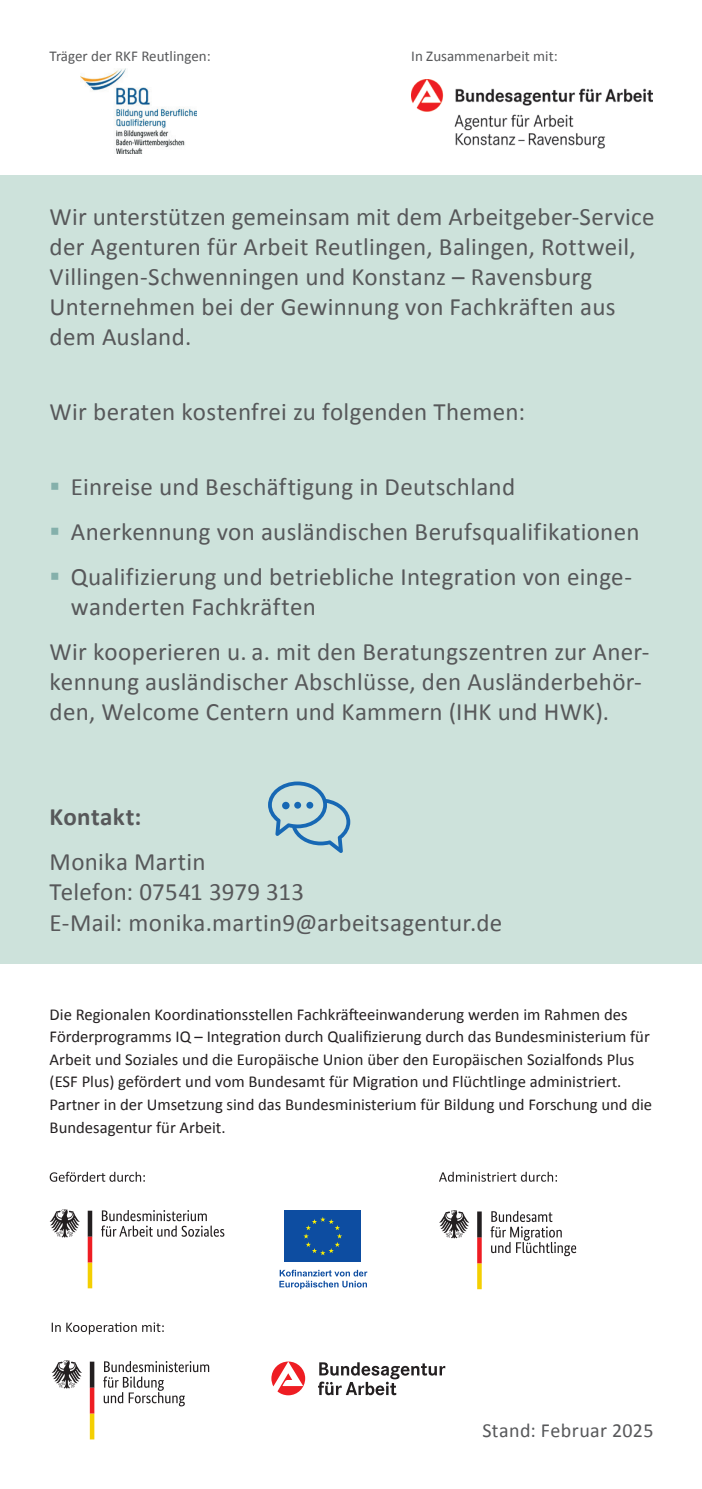
<style>
.page{position:relative;width:702px;height:1489px;background:#fff}
.page>*{position:absolute;margin:0;border:0;box-sizing:border-box;transform-origin:0 0}
.t1{font:25px/30px "Calibri";letter-spacing:.01em;color:#57585a}
.t2{font:700 25px "Calibri";letter-spacing:.015em;color:#57585a}
.t3{font:20px "Calibri";letter-spacing:.02em;color:#57585a}
.t4{font:16.75px/22.5px "Calibri";color:#231f20}
.t5{font:15px "Calibri";color:#57585a}
</style>
<div class="page">
<div style="left:0;top:175px;width:702px;height:789px;background:#cde2db"></div>
<svg style="left:50px;top:1171px;width:95px;height:10px"></svg>
<svg style="left:318px;top:1362px;width:127px;height:33px"></svg>
<svg style="left:271px;top:1361px;width:34px;height:34px"></svg>
<svg style="left:103px;top:1361px;width:106px;height:45px"></svg>
<svg style="left:52px;top:1360px;width:30px;height:28px"></svg>
<svg style="left:90px;top:1361px;width:4px;height:78px"></svg>
<svg style="left:52px;top:1322px;width:112px;height:12px"></svg>
<svg style="left:490px;top:1210px;width:86px;height:46px"></svg>
<svg style="left:439px;top:1210px;width:30px;height:28px"></svg>
<svg style="left:477px;top:1211px;width:4px;height:78px"></svg>
<svg style="left:439px;top:1171px;width:118px;height:10px"></svg>
<svg style="left:101px;top:1210px;width:123px;height:26px"></svg>
<svg style="left:50px;top:1209px;width:30px;height:28px"></svg>
<svg style="left:88px;top:1210px;width:4px;height:78px"></svg>
<div style="left:283px;top:1209px;width:79px;height:54px;background:#0d4da1"></div>
<svg style="left:303px;top:1217px;width:39px;height:38px"></svg>
<svg style="left:279px;top:1269px;width:88px;height:19px"></svg>
<svg style="left:268px;top:781px;width:82px;height:72px"></svg>
<img style="left:80px;top:68px;width:116px;height:86px">
<img style="left:411px;top:80px;width:241px;height:68px">
<p class="t5" style="left:50px;top:46px;width:163px">Träger der RKF Reutlingen:</p>
<p class="t5" style="left:411px;top:46px;width:148px">In Zusammenarbeit mit:</p>
<p class="t1" style="left:50px;top:202px;width:606px">Wir unterstützen gemeinsam mit dem Arbeitgeber-Service der Agenturen für Arbeit Reutlingen, Balingen, Rottweil, Villingen-Schwenningen und Konstanz – Ravensburg Unternehmen bei der Gewinnung von Fachkräften aus dem Ausland.</p>
<p class="t1" style="left:50px;top:397px;width:477px">Wir beraten kostenfrei zu folgenden Themen:</p>
<p class="t1" style="left:71px;top:464px;width:570px;line-height:45px">Einreise und Beschäftigung in Deutschland<br>Anerkennung von ausländischen Berufsqualifikationen<br>Qualifizierung und betriebliche Integration von einge-</p>
<p class="t1" style="left:50px;top:584px;width:601px;line-height:45px;text-indent:21px">wanderten Fachkräften<br>Wir kooperieren u. a. mit den Beratungszentren zur Aner-</p>
<p class="t1" style="left:50px;top:667px;width:593px">kennung ausländischer Abschlüsse, den Ausländerbehör&shy;den, Welcome Centern und Kammern (IHK und HWK).</p>
<p class="t2" style="left:50px;top:801px;width:93px">Kontakt:</p>
<p class="t1" style="left:50px;top:847px;width:454px">Monika Martin<br>Telefon: 07541 3979 313<br>E-Mail: monika.martin9@arbeitsagentur.de</p>
<p class="t4" style="left:50px;top:1002px;width:604px">Die Regionalen Koordinationsstellen Fachkräfteeinwanderung werden im Rahmen des Förderprogramms IQ – Integration durch Qualifizierung durch das Bundesministerium für Arbeit und Soziales und die Europäische Union über den Europäischen Sozialfonds Plus (ESF Plus) gefördert und vom Bundesamt für Migration und Flüchtlinge administriert.<br>Partner in der Umsetzung sind das Bundesministerium für Bildung und Forschung und die Bundesagentur für Arbeit.</p>
<p class="t3" style="left:482px;top:1417px;width:173px">Stand: Februar 2025</p>
</div>
